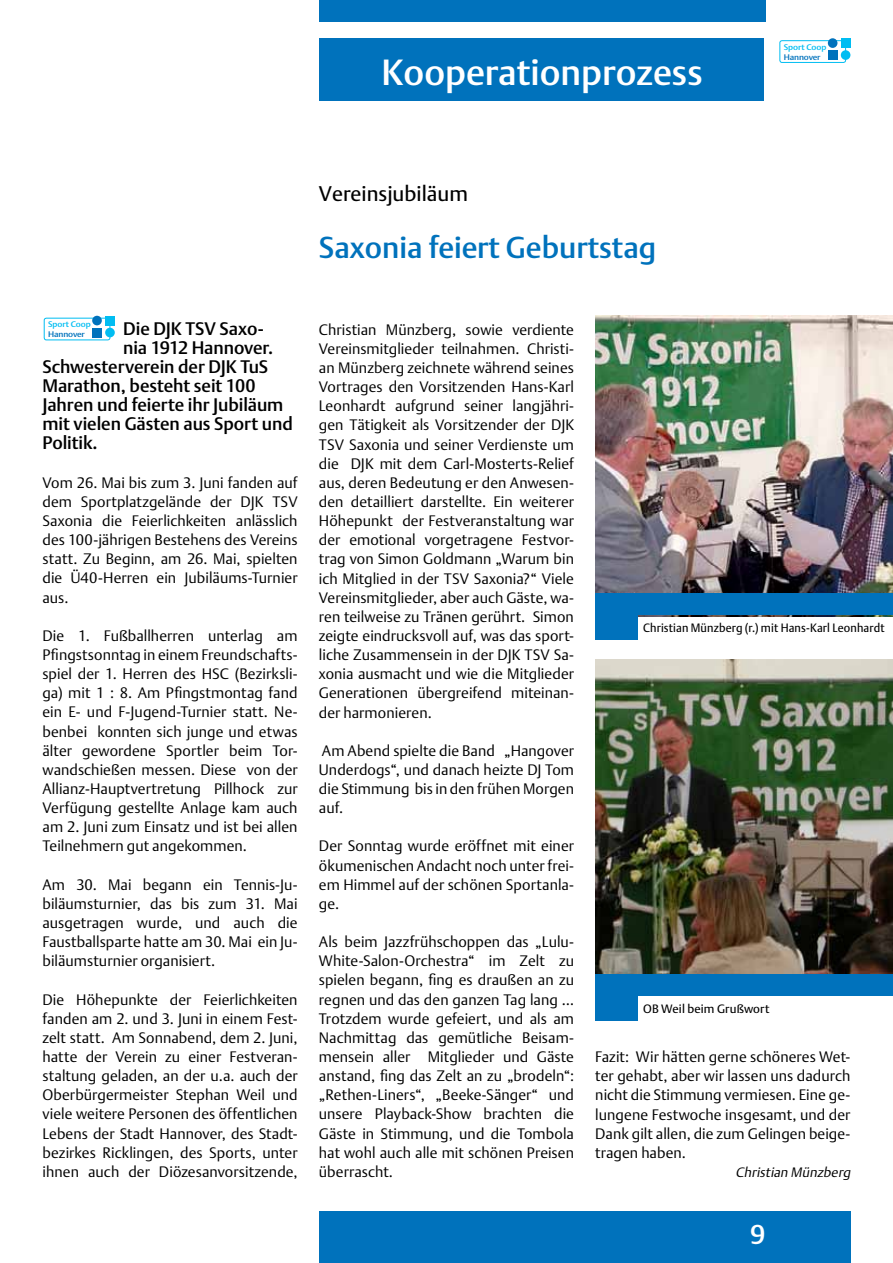
<style>
.page{position:relative;width:893px;height:1263px;background:#fff}
.page>*{position:absolute;margin:0;border:0;box-sizing:border-box;transform-origin:0 0}
.t1{font:36px "DTL Argo T Medium";color:#fff}
.t2{font:30px "DTL Argo T Medium";color:#0072bc}
.t3{font:27px "DTL Argo T Medium";color:#fff}
.t4{font:21px "DTL Argo T";color:#000}
.t5{font:18px "DTL Argo T Medium";letter-spacing:-.005em;color:#000}
.t6{font:15px/19.2px "DTL Argo T Light";color:#000;text-align:justify}
.t7{font:italic 13.5px "DTL Argo T Light";color:#000}
.t8{font:12px "DTL Argo T";letter-spacing:.01em;color:#000;scale:.95 1}
.t9{font:12px "DTL Argo T";letter-spacing:.01em;color:#000}
.t10{font:8.1px "DTL Argo T Medium";letter-spacing:-.015em;color:#00bdf2;scale:1.08 1}
.t11{font:8.1px "DTL Argo T Medium";letter-spacing:-.015em;color:#0072bc;scale:1.08 1}
</style>
<div class="page">
<div style="left:319px;top:0;width:446px;height:21px;background:#0072bc"></div>
<div style="left:319px;top:1212px;width:531px;height:51px;background:#0072bc"></div>
<div style="left:319px;top:38px;width:445px;height:63px;background:#0072bc"></div>
<div style="left:779px;top:40px;width:67px;height:23px;border:1px solid #00bdf2;border-radius:2px"></div>
<div style="left:828px;top:50px;width:9px;height:10px;background:#0072bc"></div>
<div style="left:841px;top:38px;width:9px;height:10px;background:#00bdf2"></div>
<div style="left:841px;top:50px;width:9px;height:10px;background:#00bdf2;border-radius:50%"></div>
<div style="left:828px;top:38px;width:9px;height:10px;background:#0072bc;border-radius:50%"></div>
<div style="left:44px;top:318px;width:66px;height:22px;border:1px solid #00bdf2;border-radius:2px"></div>
<div style="left:92px;top:328px;width:10px;height:9px;background:#0072bc"></div>
<div style="left:105px;top:316px;width:10px;height:9px;background:#00bdf2"></div>
<div style="left:105px;top:328px;width:10px;height:9px;background:#00bdf2;border-radius:50%"></div>
<div style="left:92px;top:316px;width:10px;height:9px;background:#0072bc;border-radius:50%"></div>
<img style="left:595px;top:316px;width:298px;height:301px">
<div style="left:595px;top:593px;width:298px;height:22px;background:#0072bc"></div>
<div style="left:595px;top:593px;width:43px;height:47px;background:#0072bc"></div>
<img style="left:595px;top:659px;width:298px;height:315px">
<div style="left:595px;top:974px;width:298px;height:22px;background:#0072bc"></div>
<div style="left:595px;top:974px;width:43px;height:47px;background:#0072bc"></div>
<h1 class="t1" style="left:382px;top:51px;width:323px">Kooperationprozess</h1>
<h3 class="t4" style="left:319px;top:181px;width:151px">Vereinsjubiläum</h3>
<h2 class="t2" style="left:319px;top:230px;width:339px">Saxonia feiert Geburtstag</h2>
<p class="t10" style="left:784px;top:42px;width:41px">Sport Coop</p>
<p class="t11" style="left:784px;top:52px;width:35px">Hannover</p>
<p class="t10" style="left:48px;top:320px;width:41px">Sport Coop</p>
<p class="t11" style="left:48px;top:329px;width:35px">Hannover</p>
<p class="t6" style="left:319px;top:320px;width:257px">Christian Münzberg, sowie verdiente Vereinsmitglieder teilnahmen. Christi&shy;an Münzberg zeichnete während seines Vortrages den Vorsitzenden Hans-Karl Leonhardt aufgrund seiner langjähri&shy;gen Tätigkeit als Vorsitzender der DJK TSV Saxonia und seiner Verdienste um die DJK mit dem Carl-Mosterts-Relief aus, deren Bedeutung er den Anwesen&shy;den detailliert darstellte. Ein weiterer Höhepunkt der Festveranstaltung war der emotional vorgetragene Festvor&shy;trag von Simon Goldmann „Warum bin ich Mitglied in der TSV Saxonia?“ Viele Vereinsmitglieder, aber auch Gäste, wa&shy;ren teilweise zu Tränen gerührt. Simon zeigte eindrucksvoll auf, was das sport&shy;liche Zusammensein in der DJK TSV Sa&shy;xonia ausmacht und wie die Mitglieder Generationen übergreifend miteinan&shy;der harmonieren.</p>
<p class="t6" style="left:319px;top:741px;width:257px">Am Abend spielte die Band „Hangover Underdogs“, und danach heizte DJ Tom die Stimmung bis in den frühen Morgen auf.</p>
<p class="t6" style="left:319px;top:836px;width:257px">Der Sonntag wurde eröffnet mit einer ökumenischen Andacht noch unter frei&shy;em Himmel auf der schönen Sportanla&shy;ge.</p>
<p class="t6" style="left:319px;top:932px;width:257px">Als beim Jazzfrühschoppen das „Lulu-White-Salon-Orchestra“ im Zelt zu spielen begann, fing es draußen an zu regnen und das den ganzen Tag lang … Trotzdem wurde gefeiert, und als am Nachmittag das gemütliche Beisam&shy;mensein aller Mitglieder und Gäste anstand, fing das Zelt an zu „brodeln“: „Rethen-Liners“, „Beeke-Sänger“ und unsere Playback-Show brachten die Gäste in Stimmung, und die Tombola hat wohl auch alle mit schönen Preisen überrascht.</p>
<p class="t5" style="left:123px;top:318px;width:142px">Die DJK TSV Saxo-</p>
<p class="t5" style="left:123px;top:337px;width:151px">nia 1912 Hannover.</p>
<p class="t5" style="left:43px;top:356px;width:227px">Schwesterverein der DJK TuS</p>
<p class="t5" style="left:43px;top:375px;width:214px">Marathon, besteht seit 100</p>
<p class="t5" style="left:43px;top:394px;width:242px">Jahren und feierte ihr Jubiläum</p>
<p class="t5" style="left:43px;top:413px;width:252px">mit vielen Gästen aus Sport und</p>
<p class="t5" style="left:43px;top:432px;width:57px">Politik.</p>
<p class="t6" style="left:43px;top:473px;width:257px">Vom 26. Mai bis zum 3. Juni fanden auf dem Sportplatzgelände der DJK TSV Saxonia die Feierlichkeiten anlässlich des 100-jährigen Bestehens des Vereins statt. Zu Beginn, am 26. Mai, spielten die Ü40-Herren ein Jubiläums-Turnier aus.</p>
<p class="t6" style="left:43px;top:626px;width:257px">Die 1. Fußballherren unterlag am Pfingstsonntag in einem Freundschafts&shy;spiel der 1. Herren des HSC (Bezirksli&shy;ga) mit 1 : 8. Am Pfingstmontag fand ein E- und F-Jugend-Turnier statt. Ne&shy;benbei konnten sich junge und etwas älter gewordene Sportler beim Tor&shy;wandschießen messen. Diese von der Allianz-Hauptvertretung Pillhock zur Verfügung gestellte Anlage kam auch am 2. Juni zum Einsatz und ist bei allen Teilnehmern gut angekommen.</p>
<p class="t6" style="left:43px;top:875px;width:257px">Am 30. Mai begann ein Tennis-Ju&shy;biläumsturnier, das bis zum 31. Mai ausgetragen wurde, und auch die Faustballsparte hatte am 30. Mai ein Ju&shy;biläumsturnier organisiert.</p>
<p class="t6" style="left:43px;top:989px;width:257px">Die Höhepunkte der Feierlichkeiten fanden am 2. und 3. Juni in einem Fest&shy;zelt statt. Am Sonnabend, dem 2. Juni, hatte der Verein zu einer Festveran&shy;staltung geladen, an der u.a. auch der Oberbürgermeister Stephan Weil und viele weitere Personen des öffentlichen Lebens der Stadt Hannover, des Stadt&shy;bezirkes Ricklingen, des Sports, unter ihnen auch der Diözesanvorsitzende,</p>
<p class="t8" style="left:643px;top:620px;width:256px">Christian Münzberg (r.) mit Hans-Karl Leonhardt</p>
<p class="t9" style="left:643px;top:1001px;width:128px">OB Weil beim Grußwort</p>
<p class="t6" style="left:595px;top:1047px;width:257px">Fazit: Wir hätten gerne schöneres Wet&shy;ter gehabt, aber wir lassen uns dadurch nicht die Stimmung vermiesen. Eine ge&shy;lungene Festwoche insgesamt, und der Dank gilt allen, die zum Gelingen beige&shy;tragen haben.</p>
<p class="t7" style="left:735px;top:1164px;width:119px">Christian Münzberg</p>
<h3 class="t3" style="left:750px;top:1218px;width:17px">9</h3>
</div>
